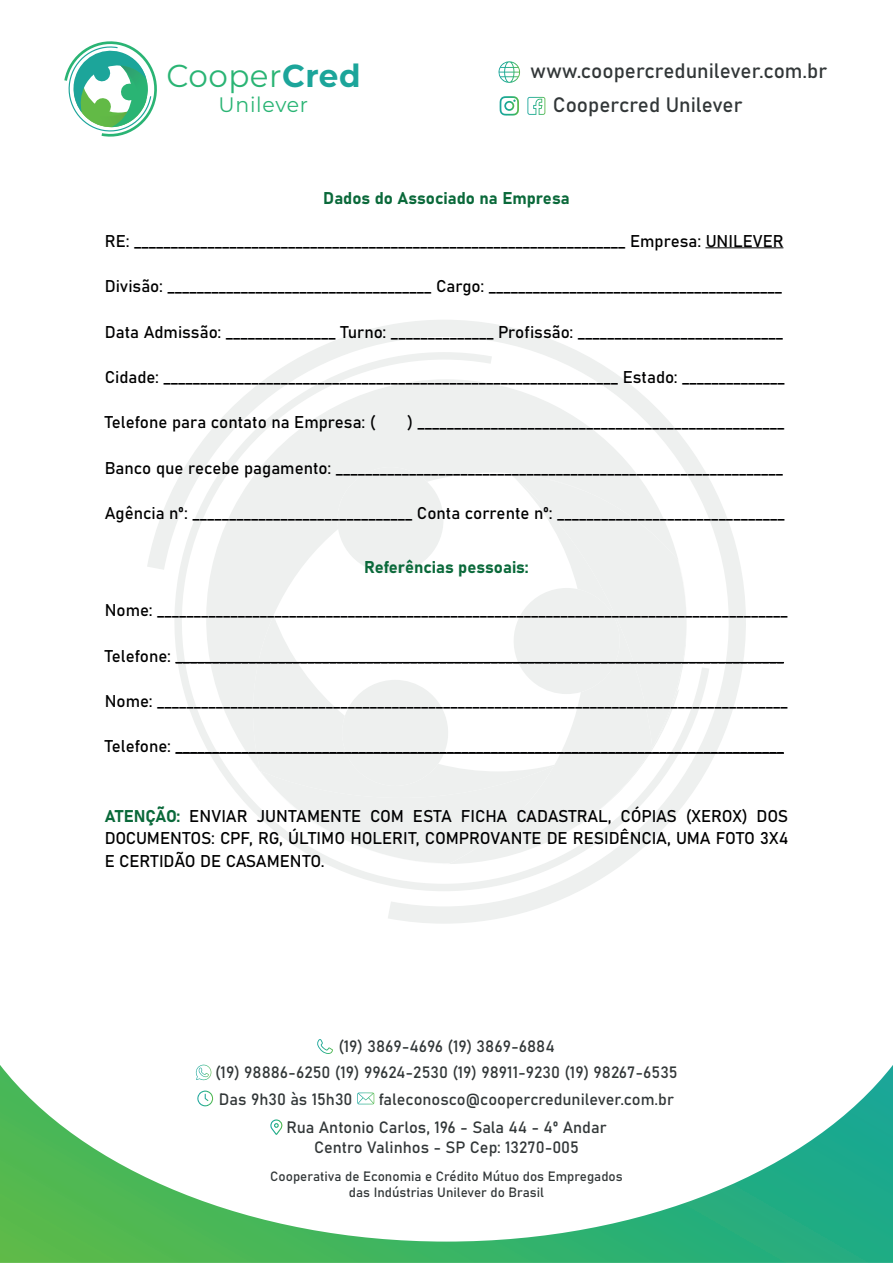
<style>
.page{position:relative;width:893px;height:1263px;background:#fff}
.page>*{position:absolute;margin:0;border:0;box-sizing:border-box;transform-origin:0 0}
.t1{font:31.65px "Montserrat";letter-spacing:.015em;color:#2ab474}
.t2{font:20.85px "Montserrat";letter-spacing:.035em;color:#2ab474}
.t3{font:20.7px/33.8px "Bahnschrift";color:#323738}
.t4{font:16.8px/22.6px "Bahnschrift";color:#000001;text-align:justify}
.t5{font:16.8px "Bahnschrift";color:#0a693a}
.t6{font:16.2px/28.2px "Bahnschrift";color:#323738}
.t7{font:13.35px/16px "Bahnschrift";color:#323738;text-align:center}
.s1{font-weight:700;color:#1ca59a}
.s2{color:#0a693a}
</style>
<div class="page">
<svg style="left:147px;top:320px;width:608px;height:604px"></svg>
<svg style="left:166px;top:352px;width:543px;height:539px;fill:#eef0ef"></svg>
<svg style="left:317px;top:1039px;width:16px;height:15px"></svg>
<svg style="left:498px;top:61px;width:22px;height:22px"></svg>
<svg style="left:527px;top:97px;width:18px;height:18px"></svg>
<svg style="left:500px;top:96px;width:19px;height:20px"></svg>
<svg style="left:64px;top:41px;width:93px;height:96px"></svg>
<svg style="left:0;top:1065px;width:893px;height:198px"></svg>
<hr style="left:705px;top:248px;width:78px;height:1px;background:#000001">
<hr style="left:176px;top:662px;width:608px;height:1px;background:#000001">
<hr style="left:176px;top:753px;width:608px;height:1px;background:#000001">
<h1 class="t1" style="left:166px;top:54px;width:196px">Cooper<span class="s1">Cred</span></h1>
<p class="t2" style="left:218px;top:90px;width:91px">Unilever</p>
<p class="t3" style="left:553px;top:53px;width:276px;text-indent:-23px">www.coopercredunilever.com.br<br>Coopercred Unilever</p>
<p class="t5" style="left:323px;top:185px;width:248px">Dados do Associado na Empresa</p>
<p class="t4" style="left:105px;top:229px;width:680px">RE: ___________________________________________________________________ Empresa: UNILEVER</p>
<p class="t4" style="left:105px;top:274px;width:679px">Divisão: ____________________________________ Cargo: ________________________________________</p>
<p class="t4" style="left:105px;top:319px;width:680px">Data Admissão: _______________ Turno: ______________ Profissão: ____________________________</p>
<p class="t4" style="left:105px;top:365px;width:682px">Cidade: ______________________________________________________________ Estado: ______________</p>
<p class="t4" style="left:105px;top:410px;width:272px">Telefone para contato na Empresa: (</p>
<p class="t4" style="left:407px;top:410px;width:378px">) __________________________________________________</p>
<p class="t4" style="left:105px;top:455px;width:680px">Banco que recebe pagamento: _____________________________________________________________</p>
<p class="t4" style="left:105px;top:501px;width:681px">Agência nº: ______________________________ Conta corrente nº: _______________________________</p>
<p class="t5" style="left:364px;top:555px;width:166px">Referências pessoais:</p>
<p class="t4" style="left:105px;top:598px;width:685px">Nome: ______________________________________________________________________________________</p>
<p class="t4" style="left:105px;top:643px;width:681px">Telefone: ___________________________________________________________________________________</p>
<p class="t4" style="left:105px;top:689px;width:685px">Nome: ______________________________________________________________________________________</p>
<p class="t4" style="left:105px;top:734px;width:681px">Telefone: ___________________________________________________________________________________</p>
<p class="t4" style="left:105px;top:803px;width:685px"><span class="s2">ATENÇÃO:</span> ENVIAR JUNTAMENTE COM ESTA FICHA CADASTRAL, CÓPIAS (XEROX) DOS DOCUMENTOS: CPF, RG, ÚLTIMO HOLERIT, COMPROVANTE DE RESIDÊNCIA, UMA FOTO 3X4<br>E CERTIDÃO DE CASAMENTO.</p>
<p class="t6" style="left:215px;top:1031px;width:464px;line-height:26.7px;text-align:center">(19) 3869-4696 (19) 3869-6884<br>(19) 98886-6250 (19) 99624-2530 (19) 98911-9230 (19) 98267-6535</p>
<p class="t6" style="left:219px;top:1084px;width:135px">Das 9h30 às 15h30</p>
<p class="t6" style="left:286px;top:1084px;width:389px;text-indent:92px">faleconosco@coopercredunilever.com.br<br>Rua Antonio Carlos, 196 - Sala 44 - 4º Andar</p>
<p class="t6" style="left:314px;top:1132px;width:266px">Centro Valinhos - SP Cep: 13270-005</p>
<p class="t7" style="left:270px;top:1167px;width:354px">Cooperativa de Economia e Crédito Mútuo dos Empregados das Indústrias Unilever do Brasil</p>
</div>
